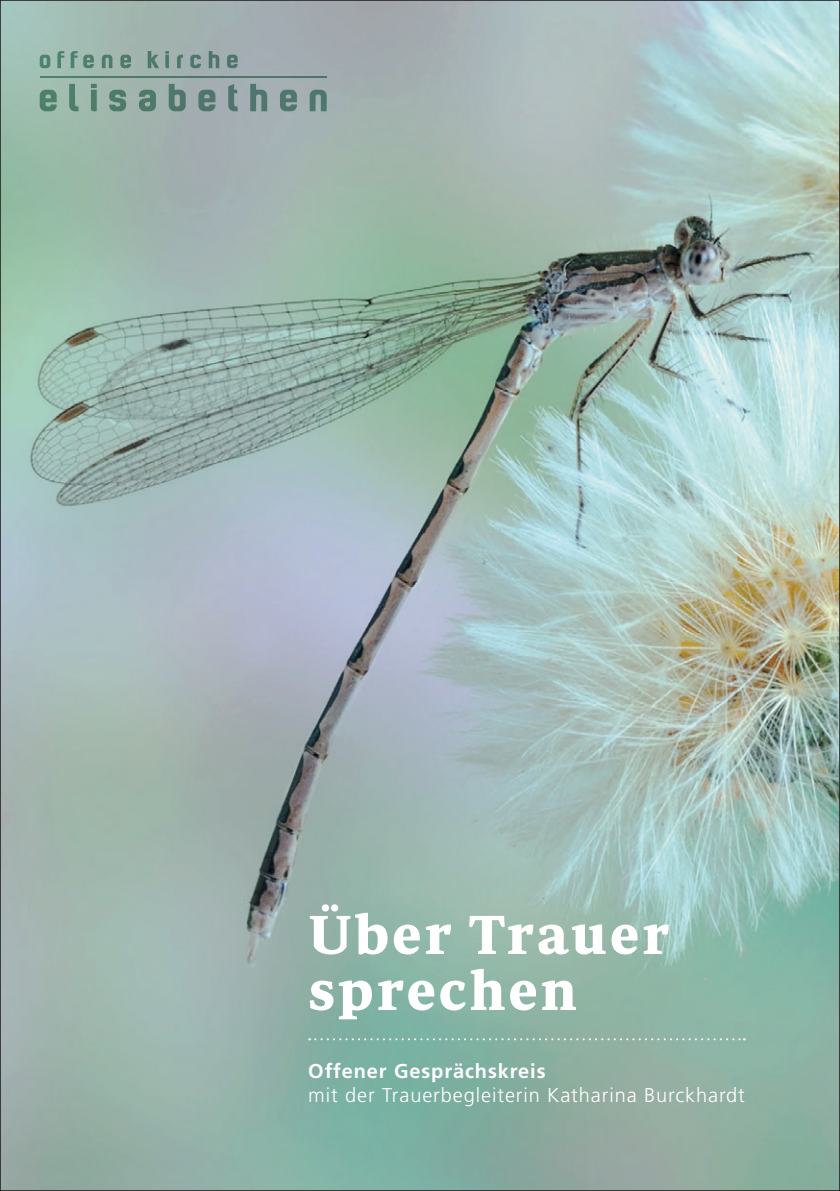
<style>
.page{position:relative;width:840px;height:1191px;background:#fff}
.page>*{position:absolute;margin:0;border:0;box-sizing:border-box;transform-origin:0 0}
.t1{font:700 56px/56px "Periodico Text";letter-spacing:.045em;color:#fff}
.t2{font:300 20px "Frutiger";letter-spacing:.045em;color:#fff}
.t3{font:700 20px "Frutiger";letter-spacing:.045em;color:#fff}
</style>
<div class="page">
<img style="left:2px;top:2px;width:835px;height:1187px">
<svg style="left:309px;top:1038px;width:435px;height:2px"></svg>
<svg style="left:309px;top:90px;width:17px;height:21px"></svg>
<svg style="left:169px;top:84px;width:16px;height:27px"></svg>
<svg style="left:250px;top:84px;width:17px;height:27px"></svg>
<svg style="left:139px;top:90px;width:17px;height:21px"></svg>
<svg style="left:40px;top:90px;width:17px;height:21px"></svg>
<svg style="left:109px;top:90px;width:17px;height:21px"></svg>
<svg style="left:69px;top:84px;width:9px;height:27px"></svg>
<svg style="left:228px;top:84px;width:9px;height:27px"></svg>
<svg style="left:91px;top:84px;width:6px;height:27px"></svg>
<svg style="left:198px;top:90px;width:17px;height:21px"></svg>
<svg style="left:280px;top:90px;width:17px;height:21px"></svg>
<svg style="left:57px;top:51px;width:7px;height:17px"></svg>
<svg style="left:40px;top:55px;width:10px;height:13px"></svg>
<svg style="left:148px;top:51px;width:11px;height:17px"></svg>
<svg style="left:177px;top:55px;width:6px;height:13px"></svg>
<svg style="left:190px;top:55px;width:11px;height:13px"></svg>
<svg style="left:165px;top:51px;width:4px;height:17px"></svg>
<svg style="left:209px;top:51px;width:10px;height:17px"></svg>
<svg style="left:102px;top:55px;width:10px;height:13px"></svg>
<svg style="left:71px;top:51px;width:23px;height:17px"></svg>
<svg style="left:120px;top:55px;width:11px;height:13px"></svg>
<svg style="left:227px;top:55px;width:10px;height:13px"></svg>
<hr style="left:40px;top:76px;width:286px;height:1px;background:#7bad9c">
<h1 class="t1" style="left:308px;top:905px;width:363px">Über Trauer sprechen</h1>
<p class="t3" style="left:308px;top:1059px;width:239px">Offener Gesprächskreis</p>
<p class="t2" style="left:308px;top:1083px;width:438px">mit der Trauerbegleiterin Katharina Burckhardt</p>
</div>
